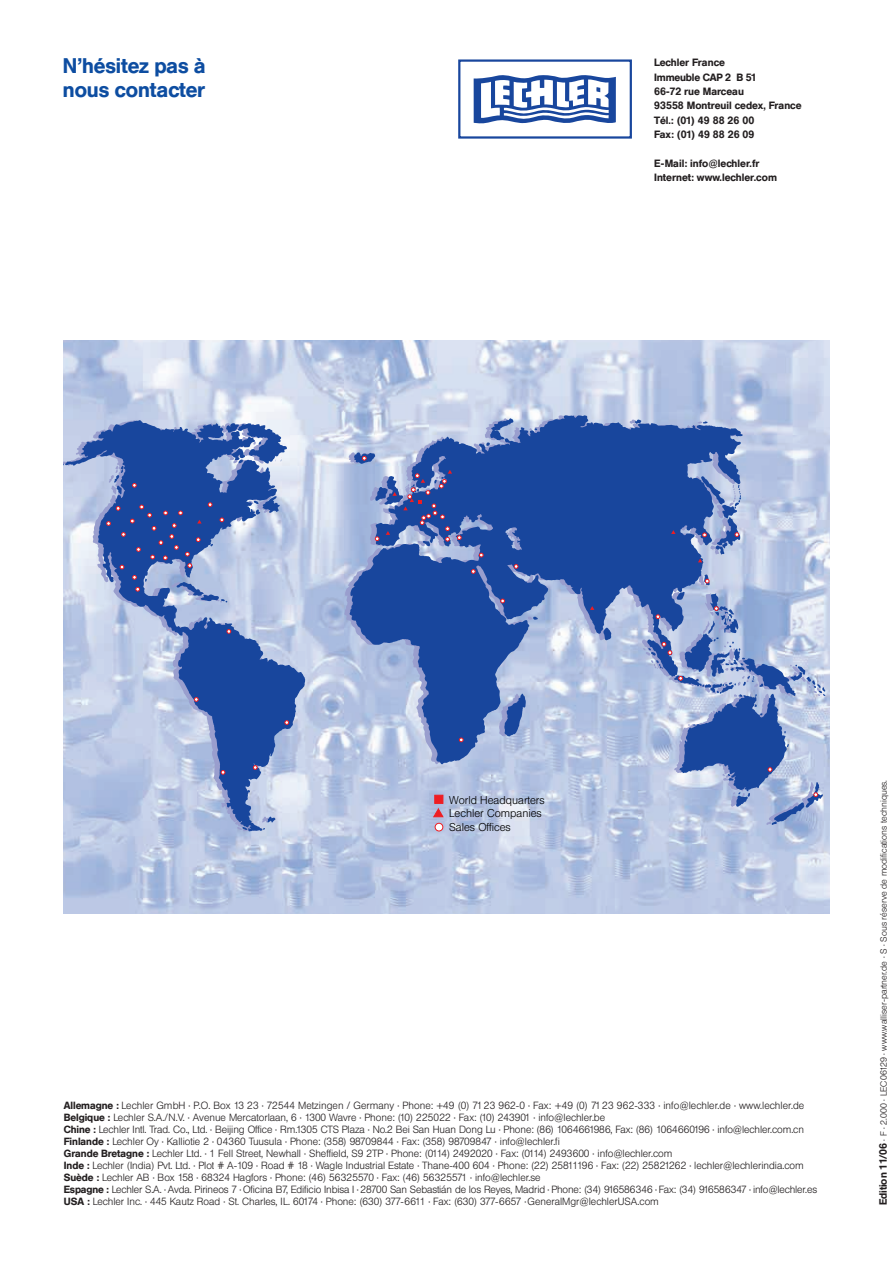
<style>
.page{position:relative;width:893px;height:1263px;background:#fff}
.page>*{position:absolute;margin:0;border:0;box-sizing:border-box;transform-origin:0 0}
.t1{font:500 21px/24px "Helvetica BQ";color:#0d4da1}
.t2{font:300 11.25px/13.6px "Helvetica BQ";color:#000}
.t3{font:500 10.5px/14.4px "Helvetica BQ";letter-spacing:.005em;color:#231f20}
.t4{font:300 10.35px/12px "Helvetica BQ";color:#231f20}
.t5{font:300 9px "Helvetica BQ";color:#231f20}
.s1{font-weight:500}
.s2{font-weight:500;font-size:10.5px}
</style>
<div class="page">
<img style="left:64px;top:340px;width:765px;height:574px">
<svg style="left:349px;top:415px;width:394px;height:349px;background:#5e7ebb"></svg>
<svg style="left:516px;top:575px;width:16px;height:5px"></svg>
<svg style="left:629px;top:419px;width:12px;height:5px"></svg>
<svg style="left:65px;top:420px;width:240px;height:412px;background:#90a5d1"></svg>
<svg style="left:697px;top:421px;width:10px;height:3px"></svg>
<svg style="left:529px;top:428px;width:8px;height:4px"></svg>
<svg style="left:481px;top:418px;width:32px;height:28px"></svg>
<svg style="left:221px;top:423px;width:66px;height:41px;background:#6c87c0"></svg>
<svg style="left:108px;top:466px;width:16px;height:29px"></svg>
<svg style="left:248px;top:496px;width:32px;height:19px"></svg>
<svg style="left:171px;top:582px;width:56px;height:21px"></svg>
<svg style="left:527px;top:616px;width:11px;height:4px"></svg>
<svg style="left:597px;top:627px;width:14px;height:13px"></svg>
<svg style="left:499px;top:693px;width:27px;height:44px"></svg>
<svg style="left:237px;top:827px;width:11px;height:3px"></svg>
<svg style="left:257px;top:817px;width:19px;height:13px"></svg>
<div style="left:434px;top:823px;width:9px;height:8px;background:#fff;border:1px solid #ee1d23;border-radius:50%"></div>
<svg style="left:432px;top:805px;width:12px;height:13px"></svg>
<div style="left:434px;top:795px;width:9px;height:9px;background:#ee1d23;border:1px solid #ee1d23"></div>
<svg style="left:590px;top:606px;width:4px;height:4px"></svg>
<svg style="left:671px;top:530px;width:4px;height:4px"></svg>
<svg style="left:227px;top:629px;width:4px;height:5px"></svg>
<svg style="left:284px;top:720px;width:5px;height:5px"></svg>
<svg style="left:514px;top:564px;width:4px;height:5px"></svg>
<svg style="left:696px;top:481px;width:45px;height:81px;background:#7e94c6"></svg>
<svg style="left:471px;top:569px;width:4px;height:5px"></svg>
<svg style="left:194px;top:697px;width:4px;height:5px"></svg>
<svg style="left:253px;top:765px;width:4px;height:5px"></svg>
<svg style="left:221px;top:770px;width:4px;height:5px"></svg>
<svg style="left:459px;top:738px;width:4px;height:4px"></svg>
<svg style="left:479px;top:553px;width:4px;height:4px"></svg>
<svg style="left:698px;top:574px;width:12px;height:12px"></svg>
<svg style="left:642px;top:592px;width:184px;height:233px;background:#91a5d0"></svg>
<svg style="left:348px;top:452px;width:27px;height:12px"></svg>
<svg style="left:132px;top:483px;width:5px;height:5px"></svg>
<svg style="left:220px;top:518px;width:4px;height:4px"></svg>
<svg style="left:132px;top:575px;width:15px;height:16px"></svg>
<svg style="left:106px;top:502px;width:107px;height:67px;background:#3454a1"></svg>
<svg style="left:500px;top:599px;width:5px;height:4px"></svg>
<svg style="left:370px;top:470px;width:91px;height:76px;background:#5d74b2"></svg>
<div style="left:458px;top:59px;width:174px;height:80px;border:2px solid #18469d"></div>
<svg style="left:473px;top:75px;width:143px;height:49px"></svg>
<h1 class="t1" style="left:63px;top:55px;width:144px">N’hésitez pas à nous contacter</h1>
<p class="t3" style="left:654px;top:56px;width:149px">Lechler France<br>Immeuble CAP 2 B 51<br>66-72 rue Marceau<br>93558 Montreuil cedex, France<br>Tél.: (01) 49 88 26 00<br>Fax: (01) 49 88 26 09</p>
<p class="t3" style="left:654px;top:157px;width:124px">E-Mail: info@lechler.fr<br>Internet: www.lechler.com</p>
<p class="t2" style="left:449px;top:794px;width:97px">World Headquarters<br>Lechler Companies<br>Sales Offices</p>
<p class="t4" style="left:64px;top:1101px;width:754px"><span class="s1">Allemagne :</span> Lechler GmbH · P.O. Box 13 23 · 72544 Metzingen / Germany · Phone: +49 (0) 7123 962-0 · Fax: +49 (0) 7123 962-333 · info@lechler.de · www.lechler.de <span class="s1">Belgique :</span> Lechler S.A./N.V. · Avenue Mercatorlaan, 6 · 1300 Wavre · Phone: (10) 225022 · Fax: (10) 243901 · info@lechler.be<br><span class="s1">Chine :</span> Lechler Intl. Trad. Co., Ltd. · Beijing Office · Rm.1305 CTS Plaza · No.2 Bei San Huan Dong Lu · Phone: (86) 1064661986, Fax: (86) 1064660196 · info@lechler.com.cn <span class="s1">Finlande :</span> Lechler Oy · Kalliotie 2 · 04360 Tuusula · Phone: (358) 98709844 · Fax: (358) 98709847 · info@lechler.fi<br><span class="s1">Grande Bretagne :</span> Lechler Ltd. · 1 Fell Street, Newhall · Sheffield, S9 2TP · Phone: (0114) 2492020 · Fax: (0114) 2493600 · info@lechler.com<br><span class="s1">Inde :</span> Lechler (India) Pvt. Ltd. · Plot # A-109 · Road # 18 · Wagle Industrial Estate · Thane-400 604 · Phone: (22) 25811196 · Fax: (22) 25821262 · lechler@lechlerindia.com <span class="s1">Suède :</span> Lechler AB · Box 158 · 68324 Hagfors · Phone: (46) 56325570 · Fax: (46) 56325571 · info@lechler.se<br><span class="s1">Espagne :</span> Lechler S.A. · Avda. Pirineos 7 · Oficina B7, Edificio Inbisa I · 28700 San Sebastián de los Reyes, Madrid · Phone: (34) 916586346 · Fax: (34) 916586347 · info@lechler.es <span class="s1">USA :</span> Lechler Inc. · 445 Kautz Road · St. Charles, IL. 60174 · Phone: (630) 377-6611 · Fax: (630) 377-6657 ·GeneralMgr@lechlerUSA.com</p>
<p class="t5" style="left:879px;top:1205px;width:427px;rotate:-90deg"><span class="s2">Edition 11/06</span> · F · 2.000 · LEC06129 · www.walliser-partner.de · S · Sous réserve de modifications techniques.</p>
</div>
